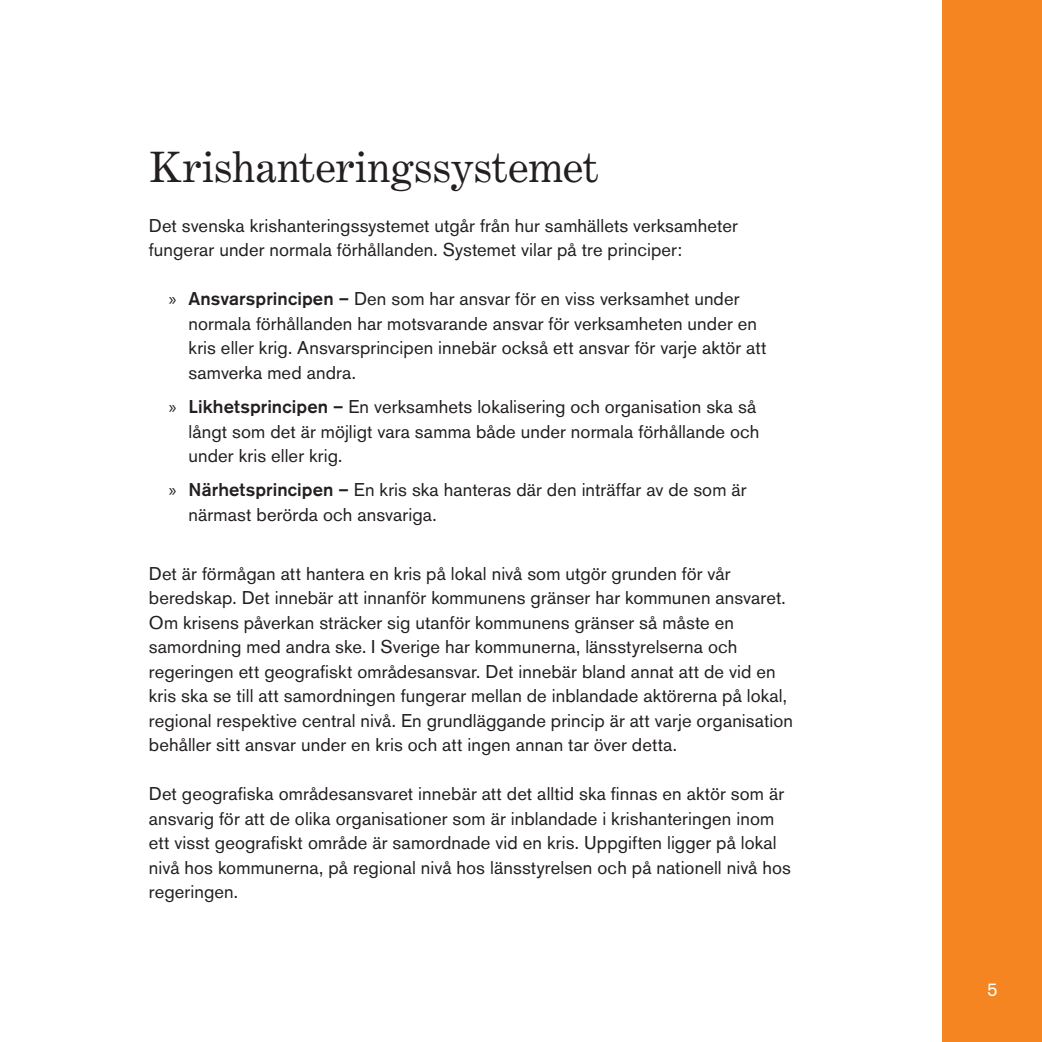
<style>
.page{position:relative;width:1042px;height:1042px;background:#fff}
.page>*{position:absolute;margin:0;border:0;box-sizing:border-box;transform-origin:0 0}
.Rubrik_1{font:42px "Century Expanded";color:#231f20}
.Brödtext{font:18.38px/24.5px "Akzidenz Grotesk BE";letter-spacing:.005em;color:#231f20}
.t1{font:18.38px "Akzidenz Grotesk BE";color:#fff}
.s1{font-family:"Myriad Pro"}
.s2{font-weight:500}
</style>
<div class="page">
<div style="left:943px;top:0;width:99px;height:1042px;background:#f58520"></div>
<p class="Rubrik_1" style="left:149px;top:142px;width:452px">Krishanteringssystemet</p>
<p class="Brödtext" style="left:149px;top:213px;width:590px">Det svenska krishanteringssystemet utgår från hur samhällets verksamheter fungerar under normala förhållanden. Systemet vilar på tre principer:</p>
<p class="Brödtext" style="left:189px;top:286px;width:579px;text-indent:-20px"><span class="s1">»</span> <span class="s2">Ansvarsprincipen –</span> Den som har ansvar för en viss verksamhet under normala förhållanden har motsvarande ansvar för verksamheten under en kris eller krig. Ansvarsprincipen innebär också ett ansvar för varje aktör att samverka med andra.</p>
<p class="Brödtext" style="left:189px;top:394px;width:572px;text-indent:-20px"><span class="s1">»</span> <span class="s2">Likhetsprincipen –</span> En verksamhets lokalisering och organisation ska så långt som det är möjligt vara samma både under normala förhållande och under kris eller krig.</p>
<p class="Brödtext" style="left:189px;top:478px;width:559px;text-indent:-20px"><span class="s1">»</span> <span class="s2">Närhetsprincipen –</span> En kris ska hanteras där den inträffar av de som är närmast berörda och ansvariga.</p>
<p class="Brödtext" style="left:149px;top:561px;width:646px">Det är förmågan att hantera en kris på lokal nivå som utgör grunden för vår beredskap. Det innebär att innanför kommunens gränser har kommunen ansvaret.<br>Om krisens påverkan sträcker sig utanför kommunens gränser så måste en samordning med andra ske. I Sverige har kommunerna, länsstyrelserna och regeringen ett geografiskt områdesansvar. Det innebär bland annat att de vid en kris ska se till att samordningen fungerar mellan de inblandade aktörerna på lokal, regional respektive central nivå. En grundläggande princip är att varje organisation behåller sitt ansvar under en kris och att ingen annan tar över detta.</p>
<p class="Brödtext" style="left:149px;top:782px;width:643px">Det geografiska områdesansvaret innebär att det alltid ska finnas en aktör som är ansvarig för att de olika organisationer som är inblandade i krishanteringen inom ett visst geografiskt område är samordnade vid en kris. Uppgiften ligger på lokal nivå hos kommunerna, på regional nivå hos länsstyrelsen och på nationell nivå hos regeringen.</p>
<p class="t1" style="left:987px;top:979px;width:12px">5</p>
</div>
